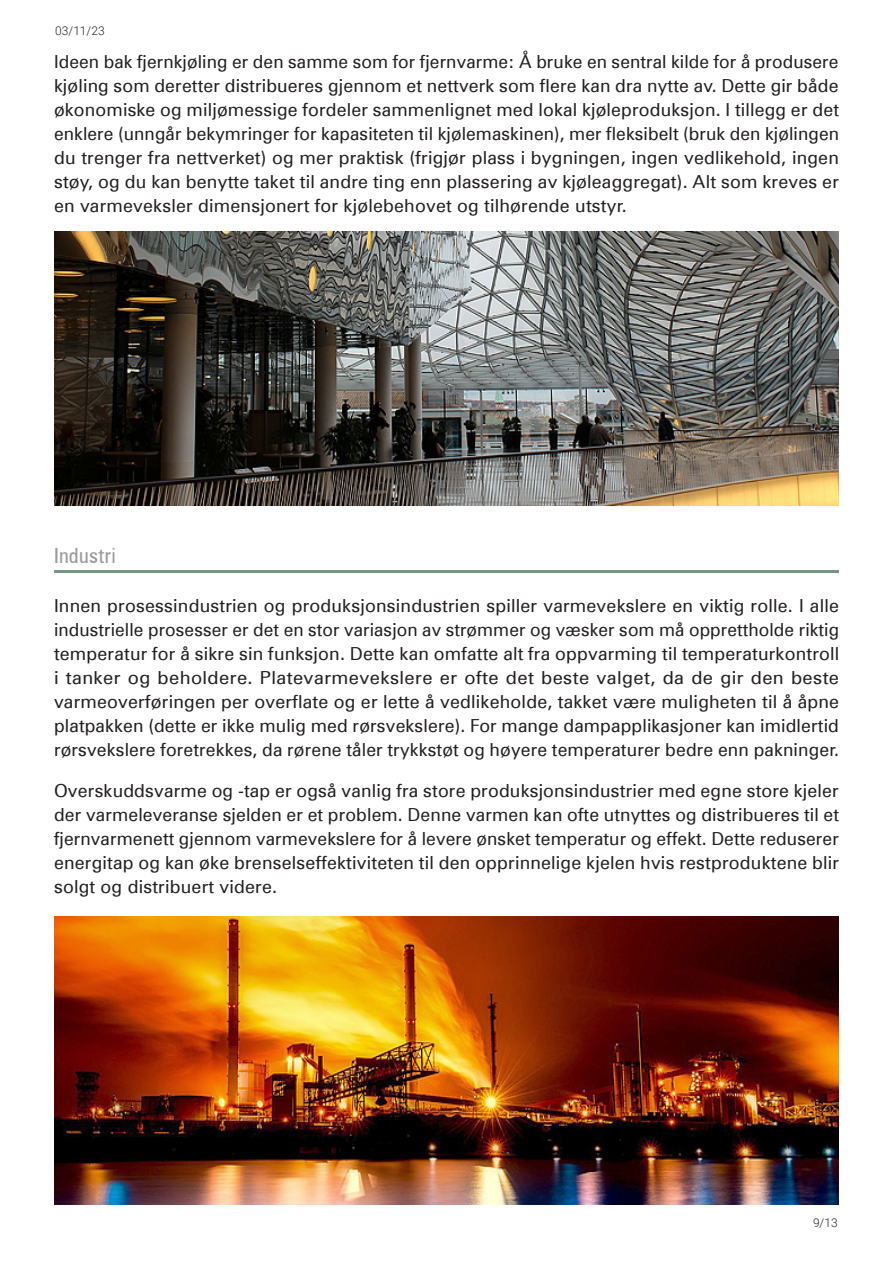
<style>
.page{position:relative;width:893px;height:1263px;background:#fff}
.page>*{position:absolute;margin:0;border:0;box-sizing:border-box;transform-origin:0 0}
.Heading_2{font:21px "Zurich Condensed BT";letter-spacing:.015em;color:#9a9a9d}
.t1{font:18px/24px "Zurich W01";letter-spacing:.01em;color:#231f20;text-align:justify}
.t2{font:300 12px "Roboto";color:#231f20}
</style>
<div class="page">
<hr style="left:54px;top:570px;width:785px;height:3px;background:#749581">
<img style="left:54px;top:232px;width:785px;height:273px">
<img style="left:54px;top:916px;width:785px;height:289px">
<p class="t2" style="left:55px;top:22px;width:51px">03/11/23</p>
<p class="t1" style="left:54px;top:49px;width:787px">Ideen bak fjernkjøling er den samme som for fjernvarme: Å bruke en sentral kilde for å produsere kjøling som deretter distribueres gjennom et nettverk som flere kan dra nytte av. Dette gir både økonomiske og miljømessige fordeler sammenlignet med lokal kjøleproduksjon. I tillegg er det enklere (unngår bekymringer for kapasiteten til kjølemaskinen), mer fleksibelt (bruk den kjølingen du trenger fra nettverket) og mer praktisk (frigjør plass i bygningen, ingen vedlikehold, ingen støy, og du kan benytte taket til andre ting enn plassering av kjøleaggregat). Alt som kreves er en varmeveksler dimensjonert for kjølebehovet og tilhørende utstyr.</p>
<p class="Heading_2" style="left:54px;top:543px;width:63px">Industri</p>
<p class="t1" style="left:54px;top:593px;width:787px">Innen prosessindustrien og produksjonsindustrien spiller varmevekslere en viktig rolle. I alle industrielle prosesser er det en stor variasjon av strømmer og væsker som må opprettholde riktig temperatur for å sikre sin funksjon. Dette kan omfatte alt fra oppvarming til temperaturkontroll i tanker og beholdere. Platevarmevekslere er ofte det beste valget, da de gir den beste varmeoverføringen per overflate og er lette å vedlikeholde, takket være muligheten til å åpne platpakken (dette er ikke mulig med rørsvekslere). For mange dampapplikasjoner kan imidlertid rørsvekslere foretrekkes, da rørene tåler trykkstøt og høyere temperaturer bedre enn pakninger.</p>
<p class="t1" style="left:54px;top:778px;width:787px">Overskuddsvarme og -tap er også vanlig fra store produksjonsindustrier med egne store kjeler der varmeleveranse sjelden er et problem. Denne varmen kan ofte utnyttes og distribueres til et fjernvarmenett gjennom varmevekslere for å levere ønsket temperatur og effekt. Dette reduserer energitap og kan øke brenselseffektiviteten til den opprinnelige kjelen hvis restproduktene blir solgt og distribuert videre.</p>
<p class="t2" style="left:813px;top:1214px;width:26px">9/13</p>
</div>
